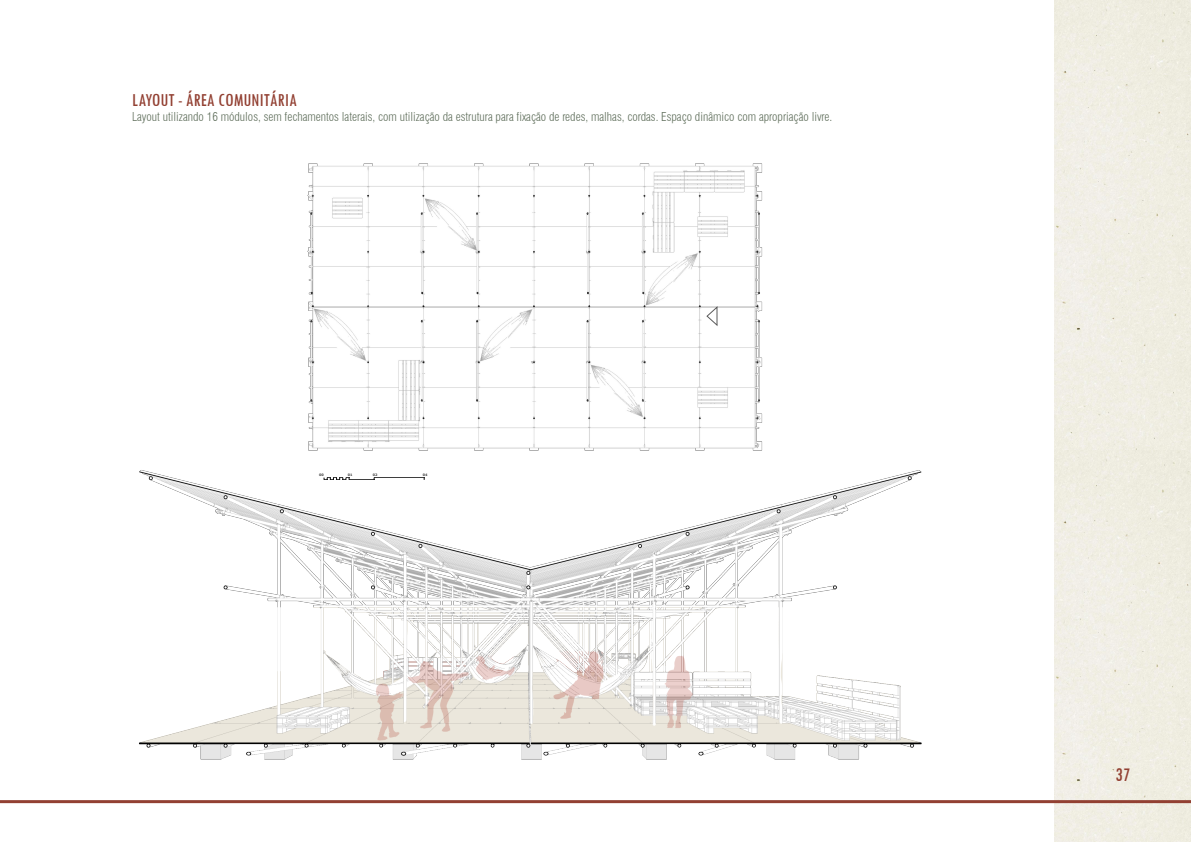
<style>
.page{position:relative;width:1191px;height:842px;background:#fff}
.page>*{position:absolute;margin:0;border:0;box-sizing:border-box;transform-origin:0 0}
.t1{font:condensed 20px "Tw Cen";color:#924032}
.t2{font:condensed 19px "Tw Cen";color:#924032}
.t3{font:300 condensed 12px "Swiss 721 BT";color:#606f5c}
.t4{font:700 3.3px "Verdana";letter-spacing:-.01em;color:#3f3f3f}
</style>
<div class="page">
<div style="left:1054px;top:0;width:137px;height:842px;background:#f0eee3"></div>
<hr style="left:0;top:800px;width:1191px;height:3px;background:#924032">
<img style="left:89px;top:470px;width:875px;height:334px">
<img style="left:271px;top:163px;width:529px;height:342px">
<hr style="left:374px;top:478px;width:50px;height:1px;background:#3f3f3f">
<svg style="left:324px;top:478px;width:51px;height:2px"></svg>
<svg style="left:707px;top:307px;width:10px;height:18px"></svg>
<p class="t2" style="left:132px;top:89px;width:166px">LAYOUT - ÁREA COMUNITÁRIA</p>
<p class="t3" style="left:132px;top:109px;width:701px">Layout utilizando 16 módulos, sem fechamentos laterais, com utilização da estrutura para fixação de redes, malhas, cordas. Espaço dinâmico com apropriação livre.</p>
<p class="t4" style="left:319px;top:472px;width:6px">00</p>
<p class="t4" style="left:348px;top:472px;width:6px">01</p>
<p class="t4" style="left:373px;top:472px;width:6px">02</p>
<p class="t4" style="left:423px;top:472px;width:6px">04</p>
<h1 class="t1" style="left:1115px;top:763px;width:16px">37</h1>
</div>
